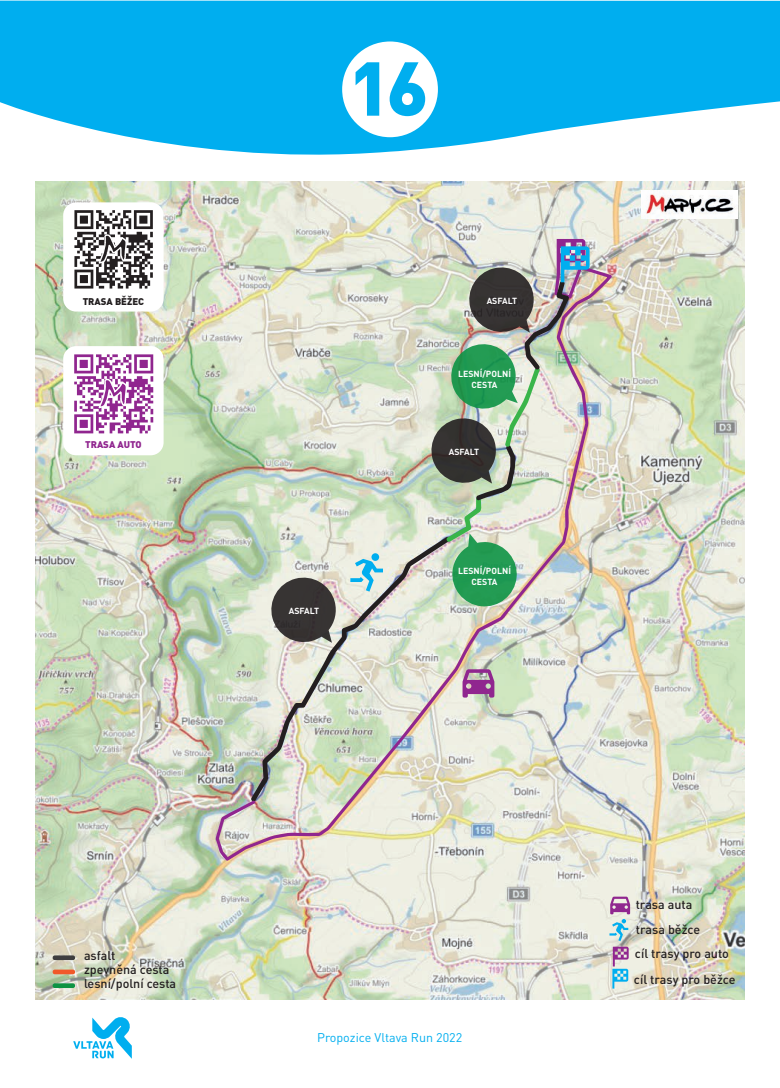
<style>
.page{position:relative;width:780px;height:1088px;background:#fff}
.page>*{position:absolute;margin:0;border:0;box-sizing:border-box;transform-origin:0 0}
.t1{font:500 12.5px/24.1px "DIN Pro";color:#231f20}
.t2{font:12.5px "DIN Pro";color:#00aeef}
.t3{font:900 9.62px "DIN Pro";color:#231f20}
.t4{font:900 9.62px "DIN Pro";color:#90268f}
.t5{font:700 8.75px/10.5px "DIN Pro";color:#fff;text-align:center}
</style>
<div class="page">
<img style="left:35px;top:182px;width:709px;height:817px">
<svg style="left:73px;top:1017px;width:59px;height:42px"></svg>
<svg style="left:609px;top:896px;width:21px;height:45px"></svg>
<svg style="left:612px;top:947px;width:16px;height:41px"></svg>
<svg style="left:52px;top:955px;width:24px;height:5px"></svg>
<svg style="left:52px;top:969px;width:24px;height:5px"></svg>
<svg style="left:52px;top:983px;width:24px;height:5px"></svg>
<img style="left:215px;top:266px;width:397px;height:595px">
<svg style="left:271px;top:578px;width:65px;height:65px;background:#5d5956"></svg>
<svg style="left:0;top:1px;width:780px;height:154px;background:#26baf1"></svg>
<svg style="left:342px;top:41px;width:96px;height:96px"></svg>
<div style="left:402px;top:93px;width:11px;height:12px;background:#fff;border-radius:50%"></div>
<img style="left:431px;top:239px;width:158px;height:367px">
<img style="left:641px;top:190px;width:96px;height:29px">
<div style="left:63px;top:202px;width:101px;height:110px;background:#fff;border-radius:13px"></div>
<div style="left:63px;top:346px;width:101px;height:109px;background:#fff;border-radius:13px"></div>
<svg style="left:74px;top:210px;width:79px;height:78px"></svg>
<svg style="left:74px;top:354px;width:79px;height:79px"></svg>
<p class="t3" style="left:83px;top:294px;width:63px">TRASA BĚŽEC</p>
<p class="t4" style="left:85px;top:438px;width:58px">TRASA AUTO</p>
<p class="t5" style="left:289px;top:605px;width:32px">ASFALT</p>
<p class="t5" style="left:486px;top:295px;width:32px">ASFALT</p>
<p class="t5" style="left:458px;top:369px;width:54px">LESNÍ/POLNÍ<br>CESTA</p>
<p class="t5" style="left:449px;top:446px;width:32px">ASFALT</p>
<p class="t5" style="left:458px;top:565px;width:54px">LESNÍ/POLNÍ<br>CESTA</p>
<p class="t1" style="left:84px;top:948px;width:94px;line-height:14px">asfalt<br>zpevněná cesta lesní/polní cesta</p>
<p class="t2" style="left:317px;top:1029px;width:147px">Propozice Vltava Run 2022</p>
<p class="t1" style="left:635px;top:892px;width:96px">trasa auta<br>trasa běžce<br>cíl trasy pro auto</p>
<p class="t1" style="left:634px;top:967px;width:103px">cíl trasy pro běžce</p>
</div>
